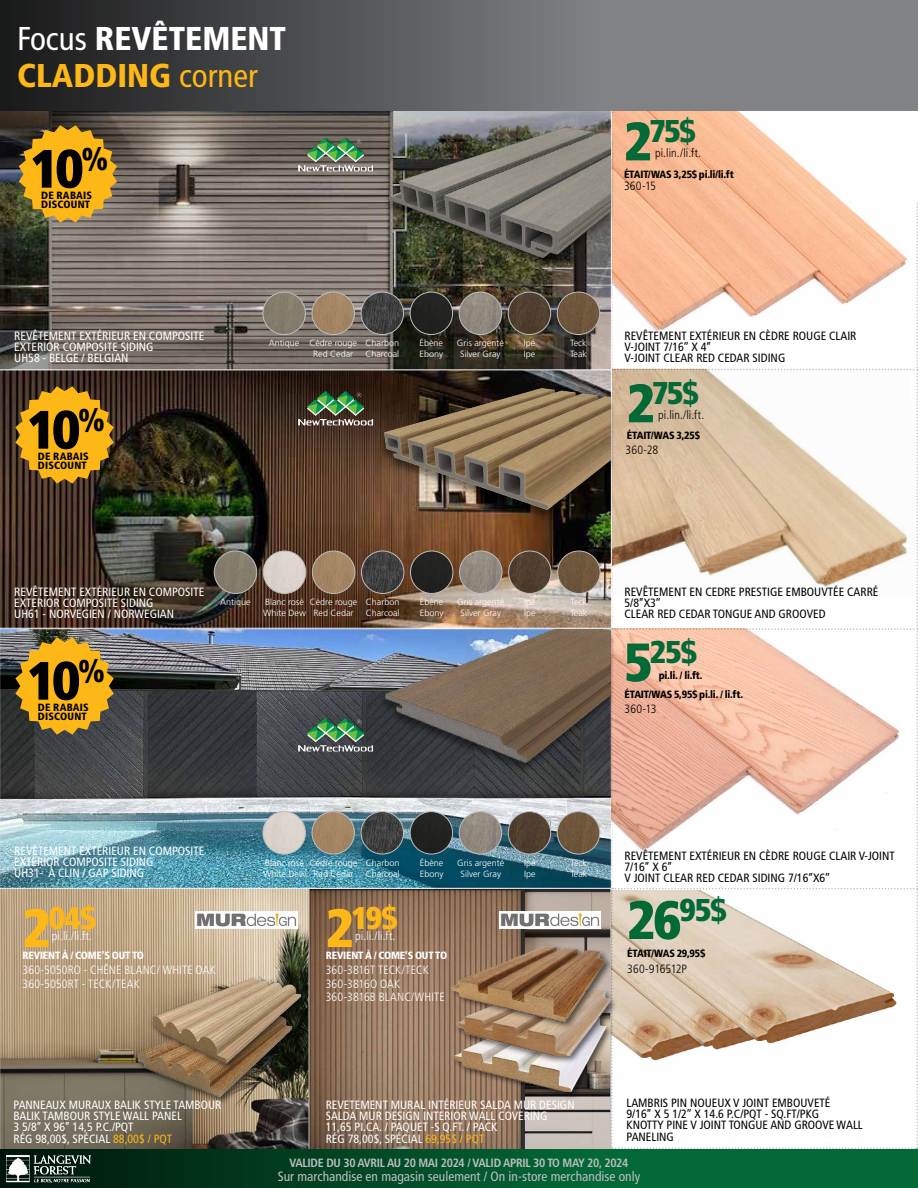
<style>
.page{position:relative;width:918px;height:1188px;background:#fff}
.page>*{position:absolute;margin:0;border:0;box-sizing:border-box;transform-origin:0 0}
.t1{font:900 condensed 54px "Frutiger LT Std";color:#000}
.t2{font:900 condensed 33px/37.2px "Frutiger LT Std";color:#fff}
.t3{font:900 condensed 31.5px "Frutiger LT Std";letter-spacing:-.035em;color:#036936}
.t4{font:900 condensed 31.5px "Frutiger LT Std";color:#fdb717}
.t5{font:condensed 13.5px "Frutiger LT Std";color:#bcbec0}
.t6{font:condensed 12px/11.2px "Frutiger LT Std";color:#fff}
.t7{font:condensed 12px/11.2px "Frutiger LT Std";color:#000}
.t8{font:300 condensed 12px/13.5px "Frutiger LT Std";letter-spacing:.01em;color:#fff}
.t9{font:700 condensed 12px "Frutiger LT Std";letter-spacing:-.025em;color:#bcbec0}
.t10{font:300 condensed 12px "Frutiger LT Std";letter-spacing:.005em;color:#000}
.t11{font:300 condensed 12px "Frutiger LT Std";letter-spacing:-.015em;color:#000}
.t12{font:900 condensed 10.5px "Frutiger LT Std";letter-spacing:-.025em;color:#000}
.t13{font:900 condensed 10.5px/9px "Frutiger LT Std";letter-spacing:.02em;color:#000}
.t14{font:900 condensed 10.5px "Frutiger LT Std";letter-spacing:-.005em;color:#000}
.t15{font:900 condensed 10.5px "Frutiger LT Std";letter-spacing:-.02em;color:#fff}
.t16{font:300 9px/11.2px "Frutiger LT Std";color:#fff}
.s1{font-weight:400}
.s2{color:#fdb717}
.s3{font-weight:400;color:#fdb717}
.s4{font-size:54px}
</style>
<div class="page">
<img style="left:0;top:111px;width:918px;height:1038px">
<img style="left:296px;top:133px;width:79px;height:41px">
<img style="left:263px;top:292px;width:42px;height:43px;border-radius:21px">
<div style="left:263px;top:292px;width:43px;height:43px;border:1px solid #bcbec0;border-radius:50%"></div>
<img style="left:312px;top:292px;width:42px;height:43px;border-radius:21px">
<div style="left:312px;top:292px;width:43px;height:43px;border:1px solid #bcbec0;border-radius:50%"></div>
<img style="left:361px;top:292px;width:43px;height:43px;border-radius:21px">
<div style="left:361px;top:292px;width:43px;height:43px;border:1px solid #bcbec0;border-radius:50%"></div>
<img style="left:410px;top:292px;width:43px;height:43px;border-radius:21px">
<div style="left:410px;top:292px;width:43px;height:43px;border:1px solid #bcbec0;border-radius:50%"></div>
<img style="left:459px;top:292px;width:43px;height:43px;border-radius:21px">
<div style="left:459px;top:292px;width:43px;height:43px;border:1px solid #bcbec0;border-radius:50%"></div>
<img style="left:508px;top:292px;width:43px;height:43px;border-radius:21px">
<div style="left:508px;top:292px;width:43px;height:43px;border:1px solid #bcbec0;border-radius:50%"></div>
<img style="left:557px;top:292px;width:43px;height:43px;border-radius:21px">
<div style="left:557px;top:292px;width:43px;height:43px;border:1px solid #bcbec0;border-radius:50%"></div>
<img style="left:612px;top:890px;width:306px;height:189px">
<img style="left:611px;top:628px;width:291px;height:233px">
<img style="left:196px;top:912px;width:101px;height:17px">
<div style="left:450px;top:944px;width:164px;height:86px;background:#000;opacity:.6"></div>
<img style="left:448px;top:945px;width:163px;height:79px">
<svg style="left:0;top:1187px;width:918px;height:1px"></svg>
<svg style="left:0;top:1149px;width:918px;height:38px;background:#025029"></svg>
<img style="left:7px;top:1155px;width:84px;height:27px">
<svg style="left:0;top:0;width:918px;height:111px;background:#5d5f61"></svg>
<h2 class="t2" style="left:17px;top:20px;width:270px"><span class="s1">Focus</span> REVÊTEMENT<br><span class="s2">CLADDING</span> <span class="s3">corner</span></h2>
<h1 class="t1" style="left:31px;top:136px;width:79px">10<sup>%</sup></h1>
<p class="t13" style="left:41px;top:191px;width:52px">DE RABAIS<br>DISCOUNT</p>
<h3 class="t3" style="left:624px;top:112px;width:73px"><span class="s4">2</span>75$</h3>
<p class="t10" style="left:655px;top:146px;width:47px">pi.lin./li.ft.</p>
<p class="t12" style="left:624px;top:168px;width:111px">ÉTAIT/WAS 3,25$ pi.li/li.ft</p>
<p class="t10" style="left:624px;top:179px;width:33px">360-15</p>
<p class="t6" style="left:14px;top:330px;width:192px">REVÊTEMENT EXTÉRIEUR EN COMPOSITE<br>EXTERIOR COMPOSITE SIDING<br>UH58 - BELGE / BELGIAN</p>
<h1 class="t1" style="left:27px;top:397px;width:79px">10<sup>%</sup></h1>
<p class="t13" style="left:38px;top:452px;width:52px">DE RABAIS<br>DISCOUNT</p>
<p class="t16" style="left:313px;top:337px;width:45px;text-indent:-44px">Antique Cèdre rouge<br>Red Cedar</p>
<p class="t16" style="left:365px;top:337px;width:35px">Charbon<br>Charcoal</p>
<p class="t16" style="left:420px;top:337px;width:25px">Ébène<br>Ebony</p>
<p class="t16" style="left:457px;top:337px;width:48px;text-align:center">Gris argenté<br>Silver Gray</p>
<p class="t16" style="left:524px;top:337px;width:13px">Ipé<br>Ipe</p>
<p class="t16" style="left:570px;top:337px;width:19px">Teck<br>Teak</p>
<p class="t7" style="left:624px;top:330px;width:234px">REVÊTEMENT EXTÉRIEUR EN CÈDRE ROUGE CLAIR<br>V-JOINT 7/16’’ X 4’’<br>V-JOINT CLEAR RED CEDAR SIDING</p>
<h3 class="t3" style="left:627px;top:374px;width:73px"><span class="s4">2</span>75$</h3>
<p class="t14" style="left:627px;top:429px;width:75px">ÉTAIT/WAS 3,25$</p>
<p class="t10" style="left:658px;top:408px;width:47px">pi.lin./li.ft.</p>
<p class="t10" style="left:626px;top:443px;width:34px">360-28</p>
<p class="t6" style="left:14px;top:586px;width:192px">REVÊTEMENT EXTÉRIEUR EN COMPOSITE<br>EXTERIOR COMPOSITE SIDING<br>UH61 - NORVEGIEN / NORWEGIAN</p>
<h1 class="t1" style="left:27px;top:648px;width:79px">10<sup>%</sup></h1>
<p class="t13" style="left:38px;top:703px;width:52px">DE RABAIS<br>DISCOUNT</p>
<p class="t16" style="left:220px;top:596px;width:32px">Antique</p>
<p class="t16" style="left:263px;top:596px;width:45px">Blanc rosé<br>White Dew</p>
<p class="t16" style="left:310px;top:596px;width:49px;text-align:center">Cèdre rouge<br>Red Cedar</p>
<p class="t16" style="left:366px;top:596px;width:35px">Charbon<br>Charcoal</p>
<p class="t16" style="left:420px;top:596px;width:25px">Ébène<br>Ebony</p>
<p class="t16" style="left:457px;top:596px;width:48px;text-align:center">Gris argenté<br>Silver Gray</p>
<p class="t16" style="left:524px;top:596px;width:13px">Ipé<br>Ipe</p>
<p class="t16" style="left:570px;top:596px;width:19px">Teck<br>Teak</p>
<p class="t7" style="left:624px;top:586px;width:256px">REVÊTEMENT EN CEDRE PRESTIGE EMBOUVTÉE CARRÉ<br>5/8’’X3’’<br>CLEAR RED CEDAR TONGUE AND GROOVED</p>
<h3 class="t3" style="left:624px;top:633px;width:74px"><span class="s4">5</span>25$</h3>
<p class="t12" style="left:624px;top:688px;width:120px">ÉTAIT/WAS 5,95$ pi.li. / li.ft.</p>
<p class="t14" style="left:659px;top:669px;width:45px">pi.li. / li.ft.</p>
<p class="t10" style="left:624px;top:702px;width:34px">360-13</p>
<p class="t6" style="left:14px;top:845px;width:192px">REVÊTEMENT EXTÉRIEUR EN COMPOSITE<br>EXTERIOR COMPOSITE SIDING<br>UH31- À CLIN / GAP SIDING</p>
<p class="t16" style="left:263px;top:857px;width:45px">Blanc rosé<br>White Dew</p>
<p class="t16" style="left:310px;top:857px;width:49px;text-align:center">Cèdre rouge<br>Red Cedar</p>
<p class="t16" style="left:366px;top:857px;width:35px">Charbon<br>Charcoal</p>
<p class="t16" style="left:420px;top:857px;width:25px">Ébène<br>Ebony</p>
<p class="t16" style="left:457px;top:857px;width:48px;text-align:center">Gris argenté<br>Silver Gray</p>
<p class="t16" style="left:524px;top:857px;width:13px">Ipé<br>Ipe</p>
<p class="t16" style="left:570px;top:857px;width:19px">Teck<br>Teak</p>
<p class="t7" style="left:624px;top:850px;width:272px">REVÊTEMENT EXTÉRIEUR EN CÈDRE ROUGE CLAIR V-JOINT<br>7/16’’ X 6’’<br>V JOINT CLEAR RED CEDAR SIDING 7/16’’X6’’</p>
<h3 class="t4" style="left:22px;top:899px;width:75px"><span class="s4">2</span>04$</h3>
<p class="t15" style="left:22px;top:949px;width:123px">REVIENT À / COME’S OUT TO</p>
<p class="t8" style="left:52px;top:929px;width:42px">pi.li./li.ft.</p>
<h3 class="t4" style="left:326px;top:899px;width:74px"><span class="s4">2</span>19$</h3>
<p class="t15" style="left:326px;top:949px;width:123px">REVIENT À / COME’S OUT TO</p>
<p class="t8" style="left:355px;top:929px;width:42px">pi.li./li.ft.</p>
<p class="t8" style="left:22px;top:963px;width:195px">360-5050RO - CHÊNE BLANC/ WHITE OAK<br>360-5050RT - TECK/TEAK</p>
<p class="t8" style="left:326px;top:964px;width:121px">360-3816T TECK/TECK<br>360-3816O OAK<br>360-3816B BLANC/WHITE</p>
<h3 class="t3" style="left:627px;top:891px;width:101px"><span class="s4">26</span>95$</h3>
<p class="t11" style="left:627px;top:962px;width:61px">360-916512P</p>
<p class="t14" style="left:627px;top:947px;width:80px">ÉTAIT/WAS 29,95$</p>
<p class="t6" style="left:13px;top:1099px;width:210px">PANNEAUX MURAUX BALIK STYLE TAMBOUR<br>BALIK TAMBOUR STYLE WALL PANEL<br>3 5/8’’ X 96’’ 14,5 P.C./PQT<br>RÉG 98,00$, SPÉCIAL <span class="s2">88,00$ / PQT</span></p>
<p class="t6" style="left:326px;top:1099px;width:250px">REVETEMENT MURAL INTÉRIEUR SALDA MUR DESIGN SALDA MUR DESIGN INTERIOR WALL COVERING 11,65 PI.CA. / PAQUET -S Q.FT. / PACK<br>RÉG 78,00$, SPÉCIAL <span class="s2">69,95$ / PQT</span></p>
<p class="t7" style="left:627px;top:1097px;width:238px">LAMBRIS PIN NOUEUX V JOINT EMBOUVETÉ<br>9/16’’ X 5 1/2’’ X 14.6 P.C/PQT - SQ.FT/PKG<br>KNOTTY PINE V JOINT TONGUE AND GROOVE WALL<br>PANELING</p>
<p class="t9" style="left:290px;top:1156px;width:340px">VALIDE DU 30 AVRIL AU 20 MAI 2024 / VALID APRIL 30 TO MAY 20, 2024</p>
<p class="t5" style="left:278px;top:1168px;width:364px">Sur marchandise en magasin seulement / On in-store merchandise only</p>
</div>
